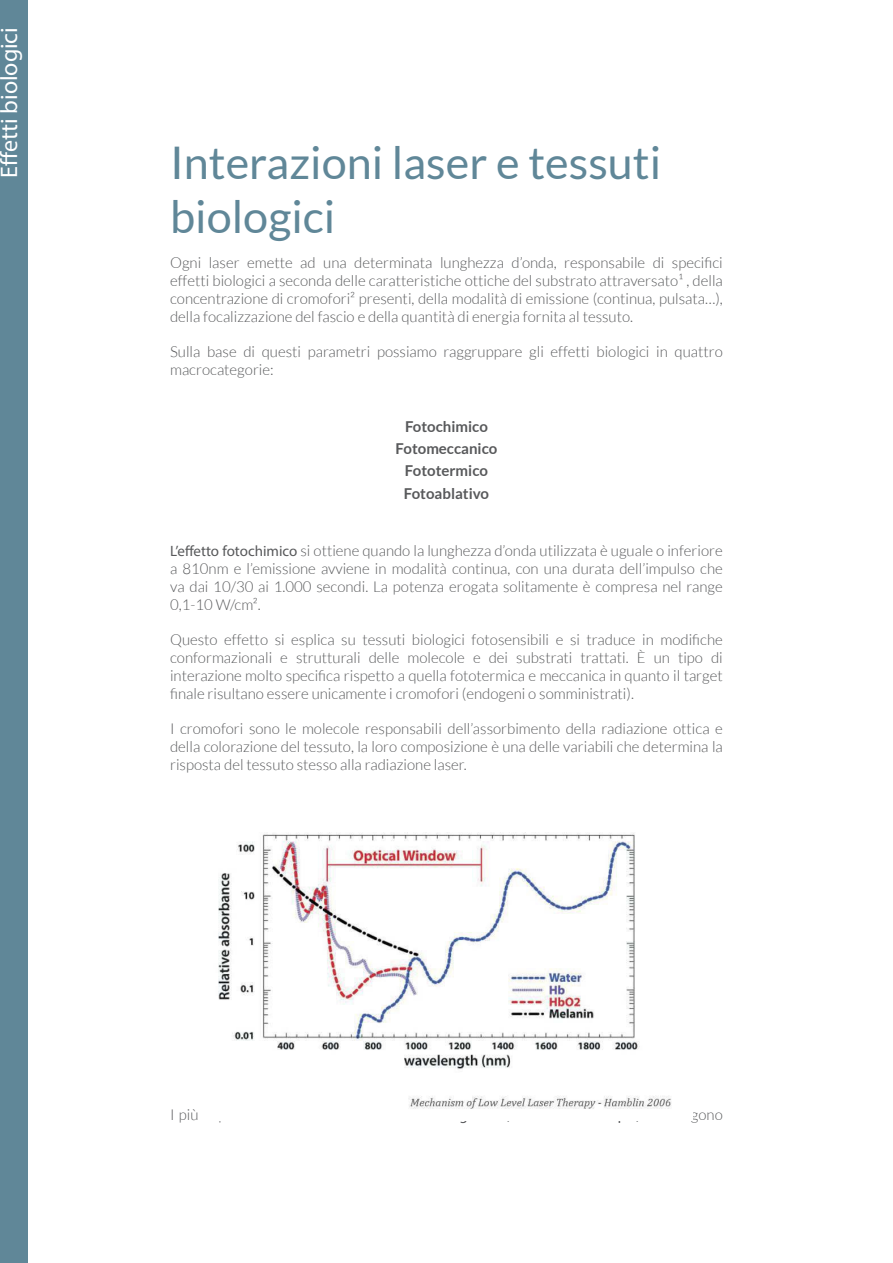
<style>
.page{position:relative;width:893px;height:1263px;background:#fff}
.page>*{position:absolute;margin:0;border:0;box-sizing:border-box;transform-origin:0 0}
.t1{font:45px/54px "Lato";color:#608798}
.t2{font:24px "Myriad Pro";color:#fff}
.t3{font:300 15px/18px "Lato";color:#58595b;text-align:justify}
.t4{font:700 15px/22.2px "Lato";color:#58595b;text-align:center}
.s1{font-family:"Myriad Pro";font-weight:400}
</style>
<div class="page">
<div style="left:0;top:0;width:28px;height:1263px;background:#608798"></div>
<img style="left:218px;top:832px;width:453px;height:277px">
<h2 class="t2" style="left:0;top:121px;width:122px;rotate:-90deg">Pr ncip o fisi</h2>
<h2 class="t2" style="left:0;top:178px;width:152px;rotate:-90deg">Effetti biologici</h2>
<h1 class="t1" style="left:170px;top:139px;width:493px">Interazioni laser e tessuti biologici</h1>
<p class="t3" style="left:170px;top:253px;width:554px">Ogni laser emette ad una determinata lunghezza d’onda, responsabile di specifici effetti biologici a seconda delle caratteristiche ottiche del substrato attraversato¹ , della concentrazione di cromofori² presenti, della modalità di emissione (continua, pulsata…), della focalizzazione del fascio e della quantità di energia fornita al tessuto.</p>
<p class="t3" style="left:170px;top:342px;width:554px">Sulla base di questi parametri possiamo raggruppare gli effetti biologici in quattro macrocategorie:</p>
<p class="t4" style="left:396px;top:416px;width:103px">Fotochimico<br>Fotomeccanico<br>Fototermico<br>Fotoablativo</p>
<p class="t3" style="left:170px;top:542px;width:554px"><span class="s1">L’effetto fotochimico</span> si ottiene quando la lunghezza d’onda utilizzata è uguale o inferiore a 810nm e l’emissione avviene in modalità continua, con una durata dell’impulso che va dai 10/30 ai 1.000 secondi. La potenza erogata solitamente è compresa nel range 0,1-10 W/cm².</p>
<p class="t3" style="left:170px;top:631px;width:554px">Questo effetto si esplica su tessuti biologici fotosensibili e si traduce in modifiche conformazionali e strutturali delle molecole e dei substrati trattati. È un tipo di interazione molto specifica rispetto a quella fototermica e meccanica in quanto il target finale risultano essere unicamente i cromofori (endogeni o somministrati).</p>
<p class="t3" style="left:170px;top:720px;width:554px">I cromofori sono le molecole responsabili dell’assorbimento della radiazione ottica e della colorazione del tessuto, la loro composizione è una delle variabili che determina la risposta del tessuto stesso alla radiazione laser.</p>
</div>
